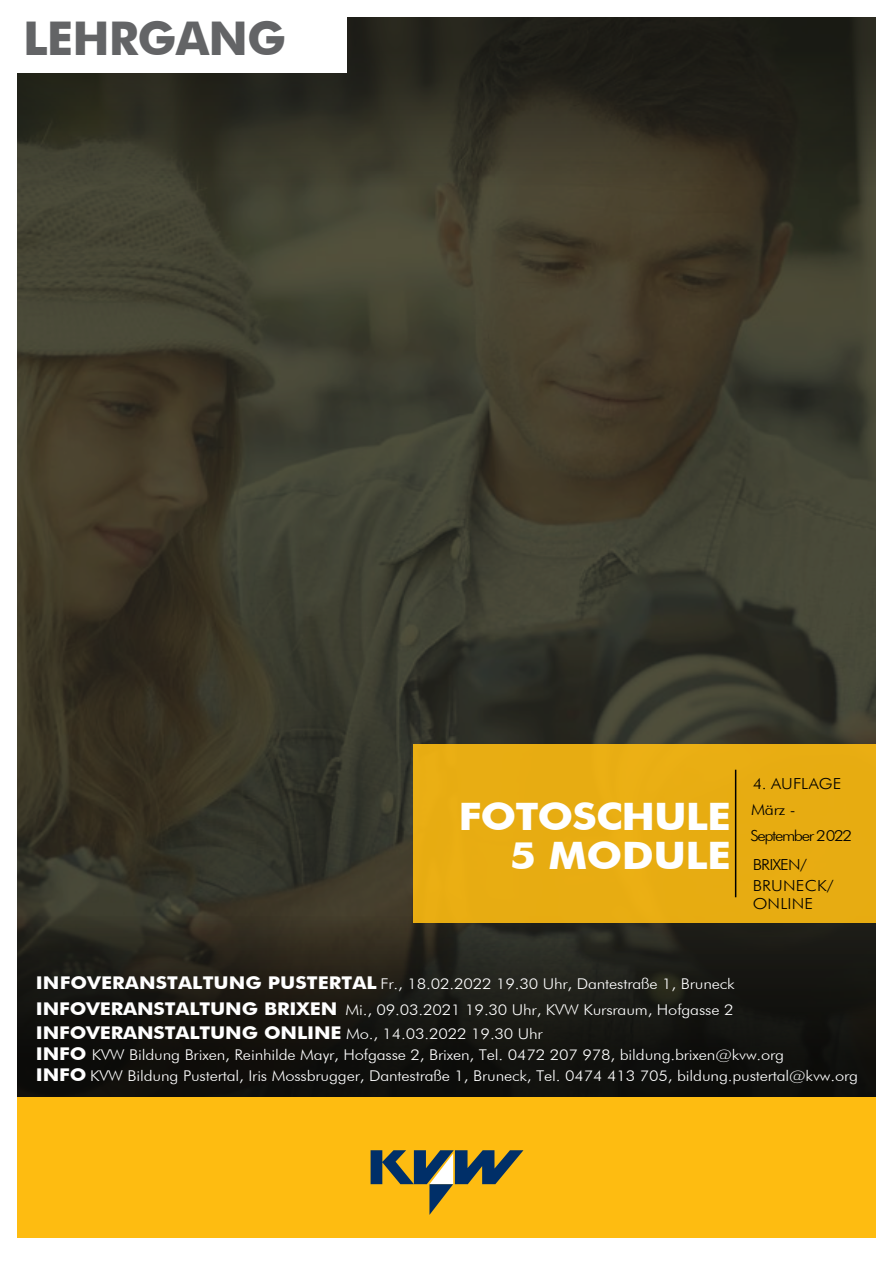
<style>
.page{position:relative;width:893px;height:1263px;background:#fff}
.page>*{position:absolute;margin:0;border:0;box-sizing:border-box;transform-origin:0 0}
.t1{font:700 46.5px "Futura BT";letter-spacing:-.02em;color:#636466}
.t2{font:700 37.8px/39px "Futura BT";letter-spacing:-.025em;color:#fff;text-align:right;scale:1.11 1}
.t3{font:700 17.55px "Futura BT";letter-spacing:-.01em;color:#fff;scale:1.11 1}
.t4{font:300 15.15px/25.8px "Futura BT";letter-spacing:-.08em;color:#000;scale:1.11 1}
.t5{font:300 15.15px/20.2px "Futura BT";letter-spacing:.01em;color:#000;scale:1.11 1}
.t6{font:300 15.15px "Futura BT";letter-spacing:-.02em;color:#000;scale:1.11 1}
.t7{font:300 14.85px/26px "Futura BT";letter-spacing:-.01em;color:#fff;scale:1.11 1}
.s1{font-weight:700;font-size:17.55px}
.s2{font-weight:300;font-size:14.85px}
</style>
<div class="page">
<img style="left:17px;top:17px;width:859px;height:897px">
<div style="left:17px;top:1097px;width:859px;height:140px;background:#febc11"></div>
<svg style="left:371px;top:1150px;width:152px;height:65px"></svg>
<svg style="left:17px;top:914px;width:859px;height:183px;background:#1a1913"></svg>
<div style="left:17px;top:2px;width:330px;height:70px;background:#fff"></div>
<div style="left:414px;top:744px;width:462px;height:179px;background:#e7ac12"></div>
<hr style="left:735px;top:770px;width:1px;height:127px;background:#000">
<h1 class="t1" style="left:23px;top:10px;width:265px">LEHRGANG</h1>
<h2 class="t2" style="left:458px;top:797px;width:247px">FOTOSCHULE<br>5 MODULE</h2>
<p class="t4" style="left:750px;top:771px;width:93px">4.auflag e<br>März -<br>September 2022</p>
<p class="t5" style="left:753px;top:855px;width:75px">BRIXEN/<br>BRUNECK/</p>
<p class="t6" style="left:753px;top:894px;width:56px">ONLINE</p>
<p class="t7" style="left:36px;top:971px;width:631px"><span class="s1">INFOVERANSTALTUNG PUSTERTAL</span> Fr., 18.02.2022 19.30 Uhr, Dantestraße 1, Bruneck<br><span class="s1">INFOVERANSTALTUNG BRIXEN</span> Mi., 09.03.2021 19.30 Uhr, KVW Kursraum, Hofgasse 2</p>
<p class="t3" style="left:36px;top:1022px;width:458px">INFOVERANSTALTUNG ONLINE <span class="s2">Mo., 14.03.2022 19.30 Uhr</span></p>
<p class="t7" style="left:36px;top:1044px;width:742px;line-height:21px"><span class="s1">INFO</span> KVW Bildung Brixen, Reinhilde Mayr, Hofgasse 2, Brixen, Tel. 0472 207 978, bildung.brixen@kvw.org<br><span class="s1">INFO</span> KVW Bildung Pustertal, Iris Mossbrugger, Dantestraße 1, Bruneck, Tel. 0474 413 705, bildung.pustertal@kvw.org</p>
</div>
